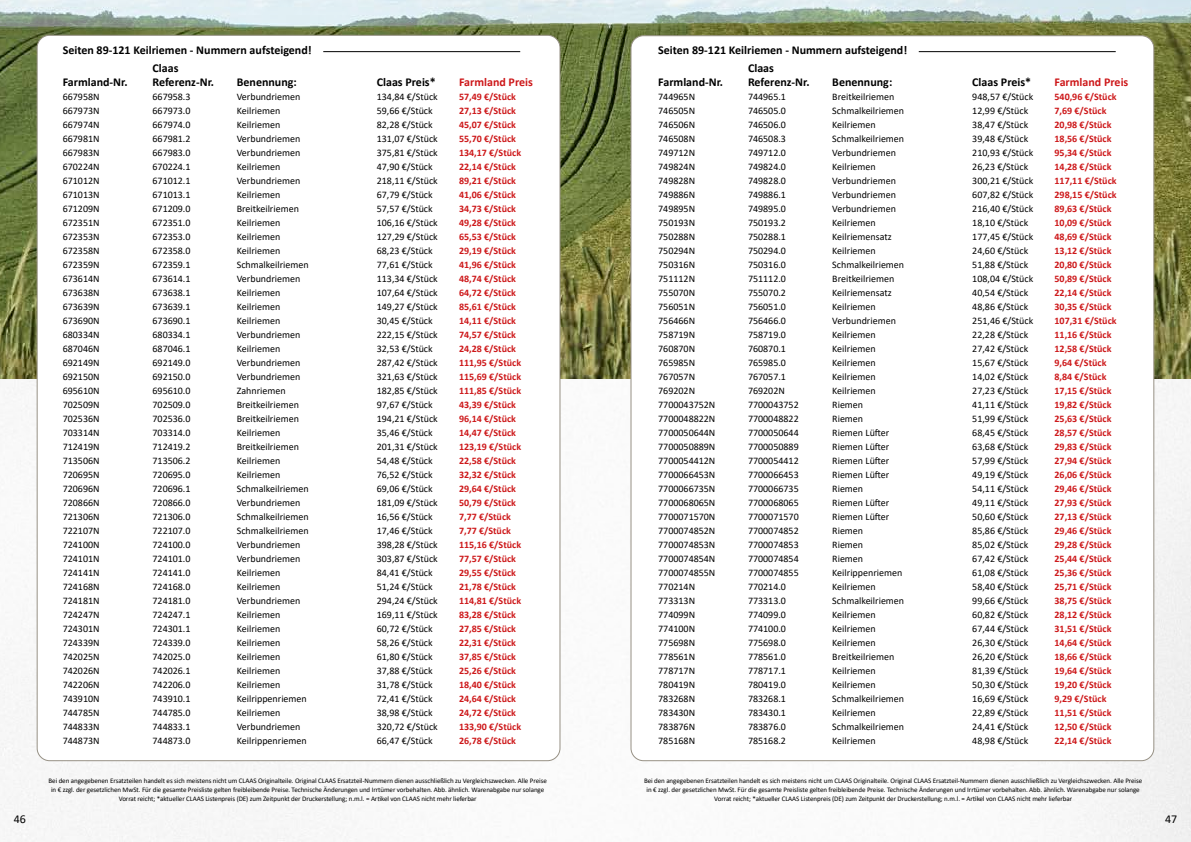
<style>
.page{position:relative;width:1191px;height:842px;background:#fff}
.page>*{position:absolute;margin:0;border:0;box-sizing:border-box;transform-origin:0 0}
.t1{font:700 12px/17.5px "Calibri";color:#000}
.t2{font:700 12px "Calibri";color:#cd1719}
.t3{font:12px "Calibri";color:#000}
.t4{font:10px/14px "Calibri";color:#000}
.t5{font:700 10px/14px "Calibri";color:#cd1719}
.t6{font:7px/9px "Calibri";letter-spacing:-.01em;color:#000;text-align:center}
</style>
<div class="page">
<img style="left:0;top:378px;width:1191px;height:464px">
<img style="left:0;top:0;width:1191px;height:378px">
<div style="left:37px;top:35px;width:523px;height:726px;background:#fff;border-radius:13px"></div>
<div style="left:631px;top:36px;width:522px;height:725px;background:#fff;border-radius:13px"></div>
<hr style="left:323px;top:51px;width:197px;height:1px;background:#000">
<hr style="left:918px;top:51px;width:197px;height:1px;background:#000">
<p class="t1" style="left:152px;top:41px;width:161px;text-indent:-90px">Seiten 89-121 Keilriemen - Nummern aufsteigend!<br>Claas</p>
<p class="t1" style="left:152px;top:73px;width:63px">Referenz-Nr.</p>
<p class="t4" style="left:152px;top:90px;width:40px;text-align:justify">667958.3<br>667973.0<br>667974.0<br>667981.2<br>667983.0<br>670224.1<br>671012.1<br>671013.1<br>671209.0<br>672351.0<br>672353.0<br>672358.0<br>672359.1<br>673614.1<br>673638.1<br>673639.1<br>673690.1<br>680334.1<br>687046.1<br>692149.0<br>692150.0<br>695610.0<br>702509.0<br>702536.0<br>703314.0<br>712419.2<br>713506.2<br>720695.0<br>720696.1<br>720866.0<br>721306.0<br>722107.0<br>724100.0<br>724101.0<br>724141.0<br>724168.0<br>724181.0<br>724247.1<br>724301.1<br>724339.0<br>742025.0<br>742026.1<br>742206.0<br>743910.1<br>744785.0<br>744833.1<br>744873.0</p>
<p class="t1" style="left:63px;top:73px;width:66px">Farmland-Nr.</p>
<p class="t4" style="left:63px;top:89px;width:38px;text-align:justify">667958N 667973N 667974N 667981N 667983N 670224N 671012N 671013N 671209N 672351N 672353N 672358N 672359N 673614N 673638N 673639N 673690N 680334N 687046N 692149N 692150N 695610N 702509N 702536N 703314N 712419N 713506N 720695N 720696N 720866N 721306N 722107N 724100N 724101N 724141N 724168N 724181N 724247N 724301N 724339N 742025N 742026N 742206N 743910N 744785N 744833N 744873N</p>
<p class="t1" style="left:237px;top:73px;width:62px">Benennung:</p>
<p class="t4" style="left:237px;top:89px;width:73px">Verbundriemen<br>Keilriemen<br>Keilriemen<br>Verbundriemen<br>Verbundriemen<br>Keilriemen<br>Verbundriemen<br>Keilriemen<br>Breitkeilriemen<br>Keilriemen<br>Keilriemen<br>Keilriemen<br>Schmalkeilriemen<br>Verbundriemen<br>Keilriemen<br>Keilriemen<br>Keilriemen<br>Verbundriemen<br>Keilriemen<br>Verbundriemen<br>Verbundriemen<br>Zahnriemen<br>Breitkeilriemen<br>Breitkeilriemen<br>Keilriemen<br>Breitkeilriemen<br>Keilriemen<br>Keilriemen<br>Schmalkeilriemen<br>Verbundriemen<br>Schmalkeilriemen<br>Schmalkeilriemen<br>Verbundriemen<br>Verbundriemen<br>Keilriemen<br>Keilriemen<br>Verbundriemen<br>Keilriemen<br>Keilriemen<br>Keilriemen<br>Keilriemen<br>Keilriemen<br>Keilriemen<br>Keilrippenriemen<br>Keilriemen<br>Verbundriemen<br>Keilrippenriemen</p>
<p class="t1" style="left:377px;top:73px;width:60px">Claas Preis*</p>
<p class="t4" style="left:377px;top:89px;width:63px">134,84 €/Stück<br>59,66 €/Stück<br>82,28 €/Stück<br>131,07 €/Stück<br>375,81 €/Stück<br>47,90 €/Stück<br>218,11 €/Stück<br>67,79 €/Stück<br>57,57 €/Stück<br>106,16 €/Stück<br>127,29 €/Stück<br>68,23 €/Stück<br>77,61 €/Stück<br>113,34 €/Stück<br>107,64 €/Stück<br>149,27 €/Stück<br>30,45 €/Stück<br>222,15 €/Stück<br>32,53 €/Stück<br>287,42 €/Stück<br>321,63 €/Stück<br>182,85 €/Stück<br>97,67 €/Stück<br>194,21 €/Stück<br>35,46 €/Stück<br>201,31 €/Stück<br>54,48 €/Stück<br>76,52 €/Stück<br>69,06 €/Stück<br>181,09 €/Stück<br>16,56 €/Stück<br>17,46 €/Stück<br>398,28 €/Stück<br>303,87 €/Stück<br>84,41 €/Stück<br>51,24 €/Stück<br>294,24 €/Stück<br>169,11 €/Stück<br>60,72 €/Stück<br>58,26 €/Stück<br>61,80 €/Stück<br>37,88 €/Stück<br>31,78 €/Stück<br>72,41 €/Stück<br>38,98 €/Stück<br>320,72 €/Stück<br>66,47 €/Stück</p>
<p class="t2" style="left:459px;top:74px;width:75px">Farmland Preis</p>
<p class="t5" style="left:459px;top:90px;width:64px">57,49 €/Stück<br>27,13 €/Stück<br>45,07 €/Stück<br>55,70 €/Stück<br>134,17 €/Stück<br>22,14 €/Stück<br>89,21 €/Stück<br>41,06 €/Stück<br>34,73 €/Stück<br>49,28 €/Stück<br>65,53 €/Stück<br>29,19 €/Stück<br>41,96 €/Stück<br>48,74 €/Stück<br>64,72 €/Stück<br>85,61 €/Stück<br>14,11 €/Stück<br>74,57 €/Stück<br>24,28 €/Stück<br>111,95 €/Stück<br>115,69 €/Stück<br>111,85 €/Stück<br>43,39 €/Stück<br>96,14 €/Stück<br>14,47 €/Stück<br>123,19 €/Stück<br>22,58 €/Stück<br>32,32 €/Stück<br>29,64 €/Stück<br>50,79 €/Stück<br>7,77 €/Stück<br>7,77 €/Stück<br>115,16 €/Stück<br>77,57 €/Stück<br>29,55 €/Stück<br>21,78 €/Stück<br>114,81 €/Stück<br>83,28 €/Stück<br>27,85 €/Stück<br>22,31 €/Stück<br>37,85 €/Stück<br>25,26 €/Stück<br>18,40 €/Stück<br>24,64 €/Stück<br>24,72 €/Stück<br>133,90 €/Stück<br>26,78 €/Stück</p>
<p class="t1" style="left:748px;top:41px;width:161px;text-indent:-90px">Seiten 89-121 Keilriemen - Nummern aufsteigend!<br>Claas</p>
<p class="t1" style="left:748px;top:73px;width:63px">Referenz-Nr.</p>
<p class="t4" style="left:748px;top:90px;width:52px">744965.1<br>746505.0<br>746506.0<br>746508.3<br>749712.0<br>749824.0<br>749828.0<br>749886.1<br>749895.0<br>750193.2<br>750288.1<br>750294.0<br>750316.0<br>751112.0<br>755070.2<br>756051.0<br>756466.0<br>758719.0<br>760870.1<br>765985.0<br>767057.1<br>769202N<br>7700043752<br>7700048822<br>7700050644<br>7700050889<br>7700054412<br>7700066453<br>7700066735<br>7700068065<br>7700071570<br>7700074852<br>7700074853<br>7700074854<br>7700074855<br>770214.0<br>773313.0<br>774099.0<br>774100.0<br>775698.0<br>778561.0<br>778717.1<br>780419.0<br>783268.1<br>783430.1<br>783876.0<br>785168.2</p>
<p class="t1" style="left:658px;top:73px;width:66px">Farmland-Nr.</p>
<p class="t4" style="left:658px;top:89px;width:59px">744965N<br>746505N<br>746506N<br>746508N<br>749712N<br>749824N<br>749828N<br>749886N<br>749895N<br>750193N<br>750288N<br>750294N<br>750316N<br>751112N<br>755070N<br>756051N<br>756466N<br>758719N<br>760870N<br>765985N<br>767057N<br>769202N<br>7700043752N<br>7700048822N<br>7700050644N<br>7700050889N<br>7700054412N<br>7700066453N<br>7700066735N<br>7700068065N<br>7700071570N<br>7700074852N<br>7700074853N<br>7700074854N<br>7700074855N<br>770214N<br>773313N<br>774099N<br>774100N<br>775698N<br>778561N<br>778717N<br>780419N<br>783268N<br>783430N<br>783876N<br>785168N</p>
<p class="t1" style="left:832px;top:73px;width:62px">Benennung:</p>
<p class="t4" style="left:832px;top:89px;width:73px">Breitkeilriemen<br>Schmalkeilriemen<br>Keilriemen<br>Schmalkeilriemen<br>Verbundriemen<br>Keilriemen<br>Verbundriemen<br>Verbundriemen<br>Verbundriemen<br>Keilriemen<br>Keilriemensatz<br>Keilriemen<br>Schmalkeilriemen<br>Breitkeilriemen<br>Keilriemensatz<br>Keilriemen<br>Verbundriemen<br>Keilriemen<br>Keilriemen<br>Keilriemen<br>Keilriemen<br>Keilriemen<br>Riemen<br>Riemen<br>Riemen Lüfter<br>Riemen Lüfter<br>Riemen Lüfter<br>Riemen Lüfter<br>Riemen<br>Riemen Lüfter<br>Riemen Lüfter<br>Riemen<br>Riemen<br>Riemen<br>Keilrippenriemen<br>Keilriemen<br>Schmalkeilriemen<br>Keilriemen<br>Keilriemen<br>Keilriemen<br>Breitkeilriemen<br>Keilriemen<br>Keilriemen<br>Schmalkeilriemen<br>Keilriemen<br>Schmalkeilriemen<br>Keilriemen</p>
<p class="t1" style="left:972px;top:73px;width:60px">Claas Preis*</p>
<p class="t4" style="left:972px;top:89px;width:63px">948,57 €/Stück<br>12,99 €/Stück<br>38,47 €/Stück<br>39,48 €/Stück<br>210,93 €/Stück<br>26,23 €/Stück<br>300,21 €/Stück<br>607,82 €/Stück<br>216,40 €/Stück<br>18,10 €/Stück<br>177,45 €/Stück<br>24,60 €/Stück<br>51,88 €/Stück<br>108,04 €/Stück<br>40,54 €/Stück<br>48,86 €/Stück<br>251,46 €/Stück<br>22,28 €/Stück<br>27,42 €/Stück<br>15,67 €/Stück<br>14,02 €/Stück<br>27,23 €/Stück<br>41,11 €/Stück<br>51,99 €/Stück<br>68,45 €/Stück<br>63,68 €/Stück<br>57,99 €/Stück<br>49,19 €/Stück<br>54,11 €/Stück<br>49,11 €/Stück<br>50,60 €/Stück<br>85,86 €/Stück<br>85,02 €/Stück<br>67,42 €/Stück<br>61,08 €/Stück<br>58,40 €/Stück<br>99,66 €/Stück<br>60,82 €/Stück<br>67,44 €/Stück<br>26,30 €/Stück<br>26,20 €/Stück<br>81,39 €/Stück<br>50,30 €/Stück<br>16,69 €/Stück<br>22,89 €/Stück<br>24,41 €/Stück<br>48,98 €/Stück</p>
<p class="t2" style="left:1054px;top:74px;width:75px">Farmland Preis</p>
<p class="t5" style="left:1054px;top:90px;width:64px">540,96 €/Stück<br>7,69 €/Stück<br>20,98 €/Stück<br>18,56 €/Stück<br>95,34 €/Stück<br>14,28 €/Stück<br>117,11 €/Stück<br>298,15 €/Stück<br>89,63 €/Stück<br>10,09 €/Stück<br>48,69 €/Stück<br>13,12 €/Stück<br>20,80 €/Stück<br>50,89 €/Stück<br>22,14 €/Stück<br>30,35 €/Stück<br>107,31 €/Stück<br>11,16 €/Stück<br>12,58 €/Stück<br>9,64 €/Stück<br>8,84 €/Stück<br>17,15 €/Stück<br>19,82 €/Stück<br>25,63 €/Stück<br>28,57 €/Stück<br>29,83 €/Stück<br>27,94 €/Stück<br>26,06 €/Stück<br>29,46 €/Stück<br>27,93 €/Stück<br>27,13 €/Stück<br>29,46 €/Stück<br>29,28 €/Stück<br>25,44 €/Stück<br>25,36 €/Stück<br>25,71 €/Stück<br>38,75 €/Stück<br>28,12 €/Stück<br>31,51 €/Stück<br>14,64 €/Stück<br>18,66 €/Stück<br>19,64 €/Stück<br>19,20 €/Stück<br>9,29 €/Stück<br>11,51 €/Stück<br>12,50 €/Stück<br>22,14 €/Stück</p>
<p class="t6" style="left:49px;top:776px;width:500px">Bei den angegebenen Ersatzteilen handelt es sich meistens nicht um CLAAS Originalteile. Original CLAAS Ersatzteil-Nummern dienen ausschließlich zu Vergleichszwecken. Alle Preise in € zzgl. der gesetzlichen MwSt. Für die gesamte Preisliste gelten freibleibende Preise. Technische Änderungen und Irrtümer vorbehalten. Abb. ähnlich. Warenabgabe nur solange<br>Vorrat reicht; *aktueller CLAAS Listenpreis (DE) zum Zeitpunkt der Druckerstellung; n.m.l. = Artikel von CLAAS nicht mehr lieferbar</p>
<p class="t6" style="left:644px;top:776px;width:500px">Bei den angegebenen Ersatzteilen handelt es sich meistens nicht um CLAAS Originalteile. Original CLAAS Ersatzteil-Nummern dienen ausschließlich zu Vergleichszwecken. Alle Preise in € zzgl. der gesetzlichen MwSt. Für die gesamte Preisliste gelten freibleibende Preise. Technische Änderungen und Irrtümer vorbehalten. Abb. ähnlich. Warenabgabe nur solange<br>Vorrat reicht; *aktueller CLAAS Listenpreis (DE) zum Zeitpunkt der Druckerstellung; n.m.l. = Artikel von CLAAS nicht mehr lieferbar</p>
<p class="t3" style="left:14px;top:810px;width:14px">46</p>
<p class="t3" style="left:1165px;top:810px;width:14px">47</p>
</div>
